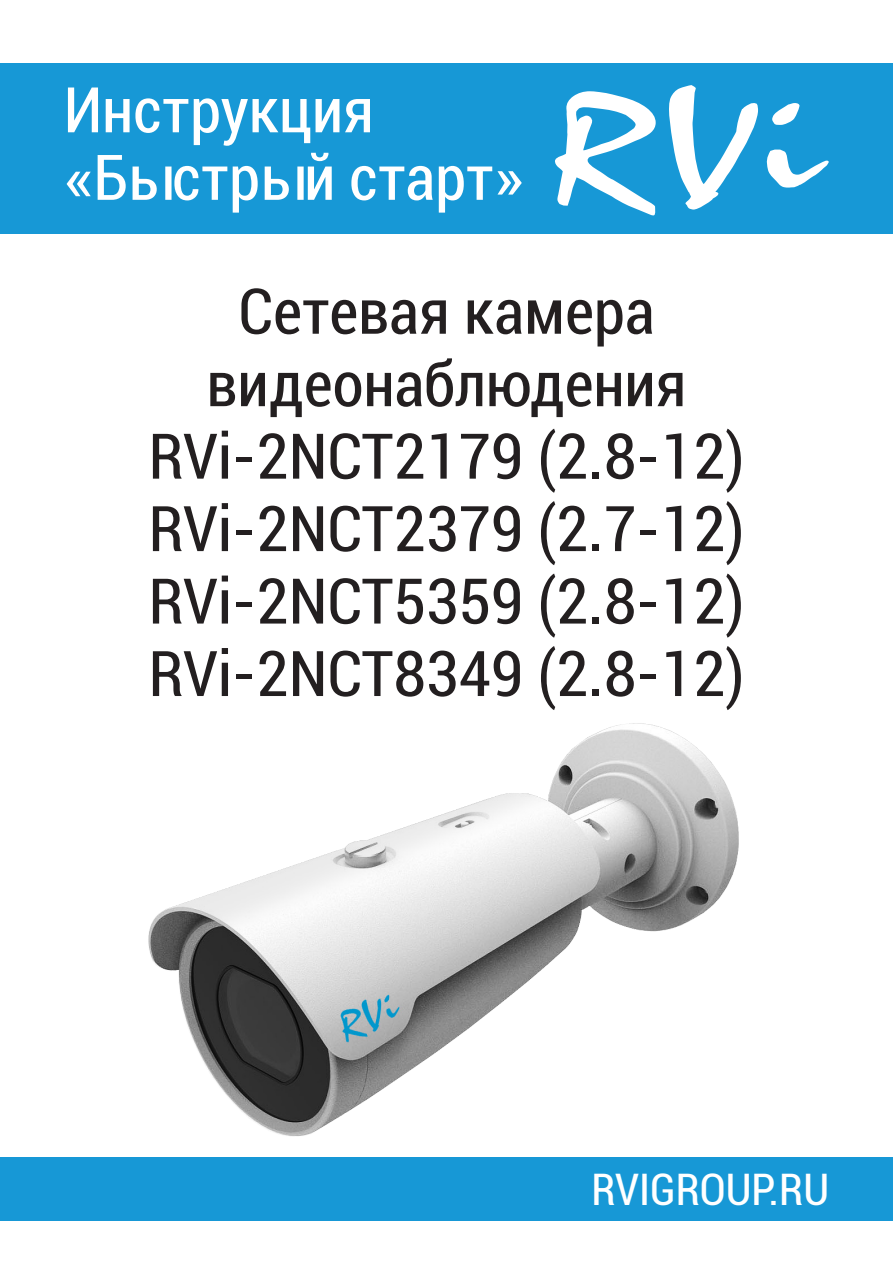
<style>
.page{position:relative;width:893px;height:1263px;background:#fff}
.page>*{position:absolute;margin:0;border:0;box-sizing:border-box;transform-origin:0 0}
.t1{font:condensed 63px/72.4px "Roboto";color:#231f20;text-align:center}
.t2{font:condensed 63px "Roboto";color:#fff}
.t3{font:condensed 43.5px "Roboto";color:#fff}
.s1{font-stretch:normal}
</style>
<div class="page">
<div style="left:0;top:64px;width:893px;height:170px;background:#1798d6"></div>
<svg style="left:555px;top:85px;width:274px;height:130px"></svg>
<div style="left:0;top:1157px;width:893px;height:63px;background:#1798d6"></div>
<img style="left:148px;top:723px;width:591px;height:413px">
<p class="t2" style="left:64px;top:66px;width:312px">Инструкция</p>
<p class="t2" style="left:64px;top:134px;width:461px"><span class="s1">«</span>Быстрый старт<span class="s1">»</span></p>
<p class="t1" style="left:206px;top:273px;width:481px">Сетевая камера видеонаблюдения</p>
<p class="t1" style="left:149px;top:418px;width:597px">RVi-2NCT2179 (2.8-12)</p>
<p class="t1" style="left:149px;top:490px;width:597px">RVi-2NCT2379 (2.7-12)</p>
<p class="t1" style="left:149px;top:563px;width:597px">RVi-2NCT5359 (2.8-12)</p>
<p class="t1" style="left:149px;top:635px;width:597px">RVi-2NCT8349 (2.8-12)</p>
<p class="t3" style="left:591px;top:1159px;width:239px">RVIGROUP.RU</p>
</div>
